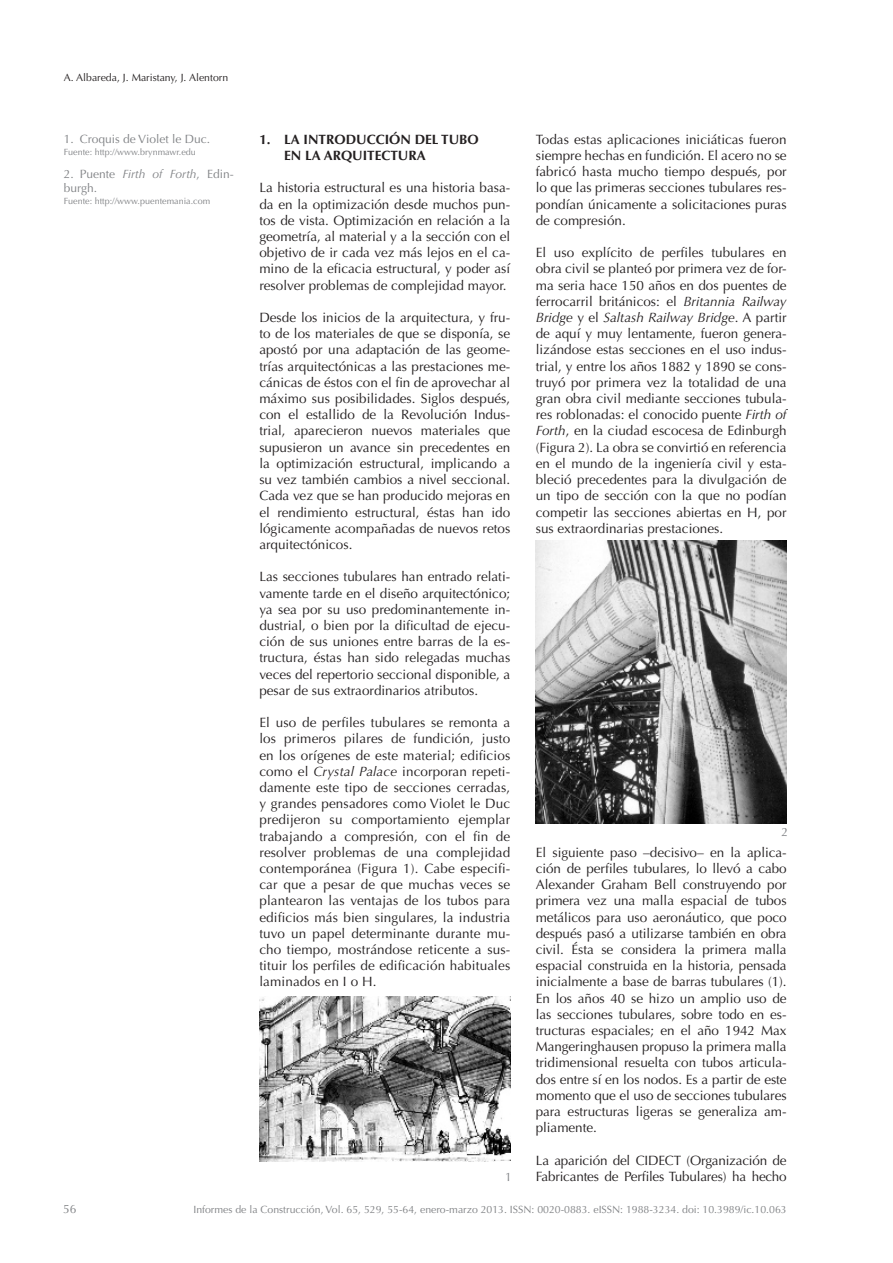
<style>
.page{position:relative;width:893px;height:1263px;background:#fff}
.page>*{position:absolute;margin:0;border:0;box-sizing:border-box;transform-origin:0 0}
.t1{font:13.5px/16.2px "Optima LT Std";color:#231f20;text-align:justify}
.t2{font:700 13.5px/16.2px "Optima LT Std";color:#231f20}
.t3{font:12px/13.5px "Optima LT Std";color:#808285}
.t4{font:10.5px "Optima LT Std";color:#808285}
.t5{font:10.5px "Optima LT Std";color:#231f20}
.t6{font:9px "Optima LT Std";color:#808285}
.s1{font-style:italic}
</style>
<div class="page">
<img style="left:259px;top:996px;width:251px;height:165px">
<img style="left:536px;top:540px;width:251px;height:284px">
<p class="t5" style="left:64px;top:72px;width:166px">A. Albareda, J. Maristany, J. Alentorn</p>
<p class="t3" style="left:64px;top:133px;width:148px">1. Croquis de Violet le Duc.</p>
<p class="t6" style="left:64px;top:147px;width:134px">Fuente: http://www.brynmawr.edu</p>
<p class="t3" style="left:64px;top:167px;width:172px">2. Puente <span class="s1">Firth of Forth</span>, Edin&shy;burgh.</p>
<p class="t6" style="left:64px;top:195px;width:148px">Fuente: http://www.puentemania.com</p>
<p class="t2" style="left:284px;top:131px;width:196px;text-indent:-25px">1. LA INTRODUCCIÓN DEL TUBO<br>EN LA ARQUITECTURA</p>
<p class="t1" style="left:259px;top:180px;width:252px">La historia estructural es una historia basa&shy;da en la optimización desde muchos pun&shy;tos de vista. Optimización en relación a la geometría, al material y a la sección con el objetivo de ir cada vez más lejos en el ca&shy;mino de la eficacia estructural, y poder así resolver problemas de complejidad mayor.</p>
<p class="t1" style="left:259px;top:310px;width:252px">Desde los inicios de la arquitectura, y fru&shy;to de los materiales de que se disponía, se apostó por una adaptación de las geome&shy;trías arquitectónicas a las prestaciones me&shy;cánicas de éstos con el fin de aprovechar al máximo sus posibilidades. Siglos después, con el estallido de la Revolución Indus&shy;trial, aparecieron nuevos materiales que supusieron un avance sin precedentes en la optimización estructural, implicando a su vez también cambios a nivel seccional.<br>Cada vez que se han producido mejoras en el rendimiento estructural, éstas han ido lógicamente acompañadas de nuevos retos arquitectónicos.</p>
<p class="t1" style="left:259px;top:569px;width:252px">Las secciones tubulares han entrado relati&shy;vamente tarde en el diseño arquitectónico; ya sea por su uso predominantemente in&shy;dustrial, o bien por la dificultad de ejecu&shy;ción de sus uniones entre barras de la es&shy;tructura, éstas han sido relegadas muchas veces del repertorio seccional disponible, a pesar de sus extraordinarios atributos.</p>
<p class="t1" style="left:259px;top:715px;width:252px">El uso de perfiles tubulares se remonta a los primeros pilares de fundición, justo en los orígenes de este material; edificios como el <span class="s1">Crystal Palace</span> incorporan repeti&shy;damente este tipo de secciones cerradas, y grandes pensadores como Violet le Duc predijeron su comportamiento ejemplar trabajando a compresión, con el fin de resolver problemas de una complejidad contemporánea (Figura 1). Cabe especifi&shy;car que a pesar de que muchas veces se plantearon las ventajas de los tubos para edificios más bien singulares, la industria tuvo un papel determinante durante mu&shy;cho tiempo, mostrándose reticente a sus&shy;tituir los perfiles de edificación habituales laminados en I o H.</p>
<p class="t3" style="left:505px;top:1170px;width:8px">1</p>
<p class="t1" style="left:536px;top:131px;width:252px">Todas estas aplicaciones iniciáticas fueron siempre hechas en fundición. El acero no se fabricó hasta mucho tiempo después, por lo que las primeras secciones tubulares res&shy;pondían únicamente a solicitaciones puras de compresión.</p>
<p class="t1" style="left:536px;top:245px;width:252px">El uso explícito de perfiles tubulares en obra civil se planteó por primera vez de for&shy;ma seria hace 150 años en dos puentes de ferrocarril británicos: el <span class="s1">Britannia Railway Bridge</span> y el <span class="s1">Saltash Railway Bridge</span>. A partir de aquí y muy lentamente, fueron genera&shy;lizándose estas secciones en el uso indus&shy;trial, y entre los años 1882 y 1890 se cons&shy;truyó por primera vez la totalidad de una gran obra civil mediante secciones tubula&shy;res roblonadas: el conocido puente <span class="s1">Firth of Forth</span>, en la ciudad escocesa de Edinburgh (Figura 2). La obra se convirtió en referencia en el mundo de la ingeniería civil y esta&shy;bleció precedentes para la divulgación de un tipo de sección con la que no podían competir las secciones abiertas en H, por sus extraordinarias prestaciones.</p>
<p class="t3" style="left:781px;top:826px;width:8px">2</p>
<p class="t1" style="left:536px;top:844px;width:252px">El siguiente paso –decisivo– en la aplica&shy;ción de perfiles tubulares, lo llevó a cabo Alexander Graham Bell construyendo por primera vez una malla espacial de tubos metálicos para uso aeronáutico, que poco después pasó a utilizarse también en obra civil. Ésta se considera la primera malla espacial construida en la historia, pensada inicialmente a base de barras tubulares (1).<br>En los años 40 se hizo un amplio uso de las secciones tubulares, sobre todo en es&shy;tructuras espaciales; en el año 1942 Max Mangeringhausen propuso la primera malla tridimensional resuelta con tubos articula&shy;dos entre sí en los nodos. Es a partir de este momento que el uso de secciones tubulares para estructuras ligeras se generaliza am&shy;pliamente.</p>
<p class="t1" style="left:536px;top:1152px;width:252px">La aparición del CIDECT (Organización de<br>Fabricantes de Perfiles Tubulares) ha hecho</p>
<p class="t3" style="left:63px;top:1203px;width:15px">56</p>
<p class="t4" style="left:193px;top:1203px;width:595px">Informes de la Construcción, Vol. 65, 529, 55-64, enero-marzo 2013. ISSN: 0020-0883. eISSN: 1988-3234. doi: 10.3989/ic.10.063</p>
</div>
